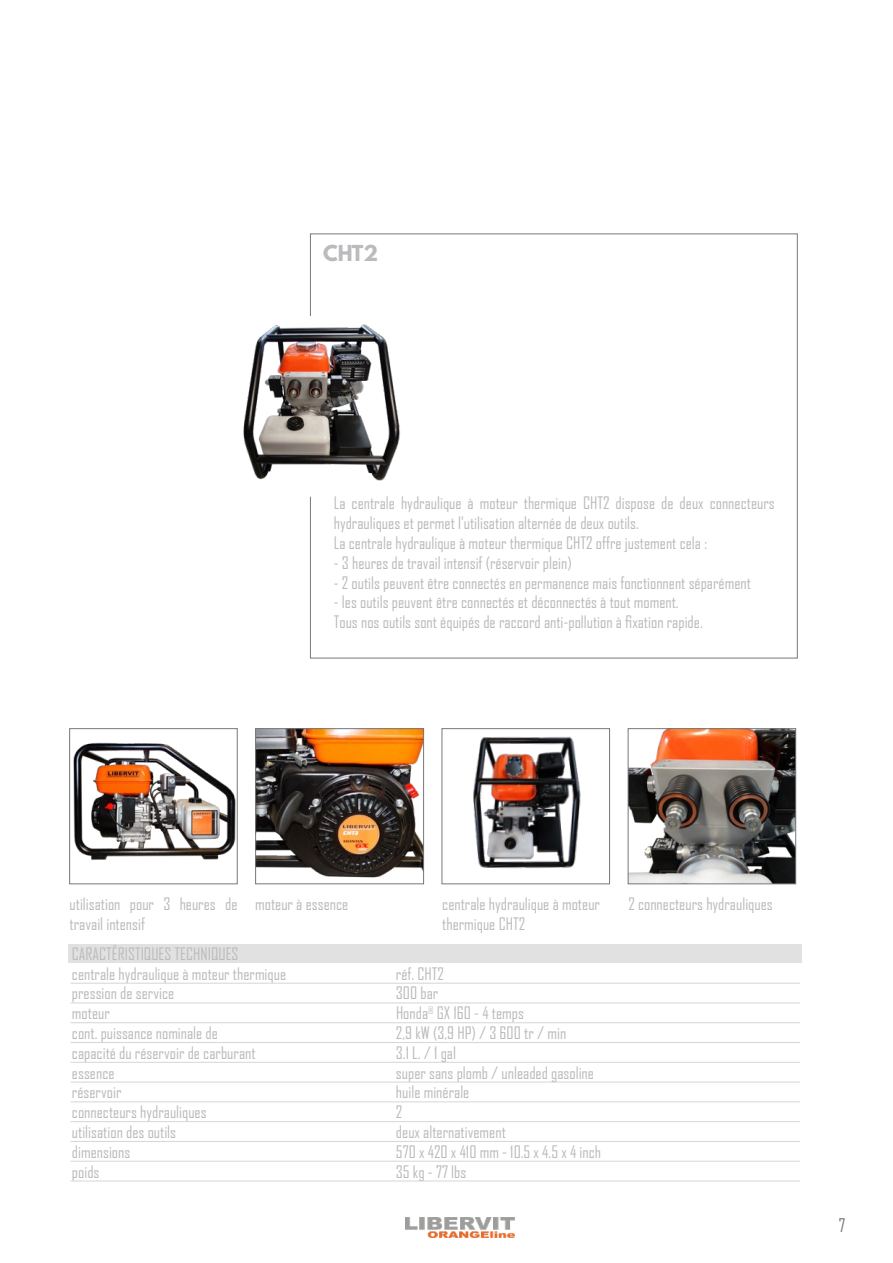
<style>
.page{position:relative;width:893px;height:1263px;background:#fff}
.page>*{position:absolute;margin:0;border:0;box-sizing:border-box;transform-origin:0 0}
.t1{font:700 19.5px "League Spartan";color:#babbbd}
.t2{font:18px "Agency FB";color:#76777a}
.t3{font:16.5px/19.8px "Agency FB";color:#babbbd}
</style>
<div class="page">
<img style="left:406px;top:1217px;width:108px;height:21px">
<svg style="left:310px;top:233px;width:488px;height:425px"></svg>
<div style="left:68px;top:944px;width:733px;height:19px;background:#e1e1e1"></div>
<hr style="left:71px;top:983px;width:729px;height:1px;background:#d6d6d7">
<hr style="left:71px;top:1003px;width:729px;height:1px;background:#d6d6d7">
<hr style="left:71px;top:1022px;width:729px;height:1px;background:#d6d6d7">
<hr style="left:71px;top:1042px;width:729px;height:1px;background:#d6d6d7">
<hr style="left:71px;top:1062px;width:729px;height:1px;background:#d6d6d7">
<hr style="left:71px;top:1082px;width:729px;height:1px;background:#d6d6d7">
<hr style="left:71px;top:1101px;width:729px;height:1px;background:#d6d6d7">
<hr style="left:71px;top:1121px;width:729px;height:1px;background:#d6d6d7">
<hr style="left:71px;top:1141px;width:729px;height:1px;background:#d6d6d7">
<hr style="left:71px;top:1161px;width:729px;height:1px;background:#d6d6d7">
<hr style="left:71px;top:1181px;width:729px;height:1px;background:#d6d6d7">
<img style="left:243px;top:318px;width:162px;height:167px">
<img style="left:73px;top:742px;width:162px;height:118px">
<div style="left:69px;top:728px;width:168px;height:156px;border:1px solid #76777a"></div>
<img style="left:473px;top:736px;width:108px;height:133px">
<div style="left:442px;top:728px;width:168px;height:156px;border:1px solid #76777a"></div>
<img style="left:257px;top:730px;width:165px;height:148px">
<div style="left:255px;top:728px;width:169px;height:156px;border:1px solid #76777a"></div>
<img style="left:630px;top:730px;width:164px;height:152px">
<div style="left:628px;top:728px;width:168px;height:156px;border:1px solid #76777a"></div>
<p class="t1" style="left:323px;top:238px;width:56px">CHT2</p>
<p class="t3" style="left:334px;top:493px;width:442px">La centrale hydraulique à moteur thermique CHT2 dispose de deux connecteurs hydrauliques et permet l'utilisation alternée de deux outils.<br>La centrale hydraulique à moteur thermique CHT2 offre justement cela :</p>
<p class="t3" style="left:334px;top:552px;width:239px">- 3 heures de travail intensif (réservoir plein)</p>
<p class="t3" style="left:334px;top:572px;width:419px">- 2 outils peuvent être connectés en permanence mais fonctionnent séparément</p>
<p class="t3" style="left:334px;top:592px;width:370px">- les outils peuvent être connectés et déconnectés à tout moment.<br>Tous nos outils sont équipés de raccord anti-pollution à fixation rapide.</p>
<p class="t3" style="left:70px;top:894px;width:169px">utilisation pour 3 heures de travail intensif</p>
<p class="t3" style="left:255px;top:894px;width:95px">moteur à essence</p>
<p class="t3" style="left:442px;top:894px;width:159px">centrale hydraulique à moteur thermique CHT2</p>
<p class="t3" style="left:628px;top:894px;width:146px">2 connecteurs hydrauliques</p>
<p class="t3" style="left:72px;top:943px;width:216px">CARACTÊRISTIQUES TECHNIQUES<br>centrale hydraulique à moteur thermique</p>
<p class="t3" style="left:396px;top:963px;width:49px">réf. CHT2</p>
<p class="t3" style="left:72px;top:983px;width:104px">pression de service</p>
<p class="t3" style="left:396px;top:983px;width:44px">300 bar</p>
<p class="t3" style="left:72px;top:1003px;width:39px">moteur</p>
<p class="t3" style="left:396px;top:1003px;width:129px">Honda<sup>®</sup> GX 160 - 4 temps</p>
<p class="t3" style="left:72px;top:1023px;width:148px">cont. puissance nominale de</p>
<p class="t3" style="left:396px;top:1023px;width:172px">2,9 kW (3,9 HP) / 3 600 tr / min</p>
<p class="t3" style="left:72px;top:1042px;width:185px">capacité du réservoir de carburant</p>
<p class="t3" style="left:396px;top:1042px;width:62px">3.1 L. / 1 gal</p>
<p class="t3" style="left:72px;top:1062px;width:44px">essence</p>
<p class="t3" style="left:396px;top:1062px;width:200px">super sans plomb / unleaded gasoline</p>
<p class="t3" style="left:72px;top:1082px;width:51px">réservoir</p>
<p class="t3" style="left:396px;top:1082px;width:75px">huile minérale</p>
<p class="t3" style="left:72px;top:1102px;width:136px">connecteurs hydrauliques</p>
<p class="t3" style="left:396px;top:1102px;width:8px">2</p>
<p class="t3" style="left:72px;top:1122px;width:106px">utilisation des outils</p>
<p class="t3" style="left:396px;top:1122px;width:111px">deux alternativement</p>
<p class="t3" style="left:72px;top:1141px;width:60px">dimensions</p>
<p class="t3" style="left:396px;top:1141px;width:207px">570 x 420 x 410 mm - 10.5 x 4.5 x 4 inch</p>
<p class="t3" style="left:72px;top:1161px;width:29px">poids</p>
<p class="t3" style="left:396px;top:1161px;width:72px">35 kg - 77 lbs</p>
<p class="t2" style="left:839px;top:1214px;width:8px">7</p>
</div>
